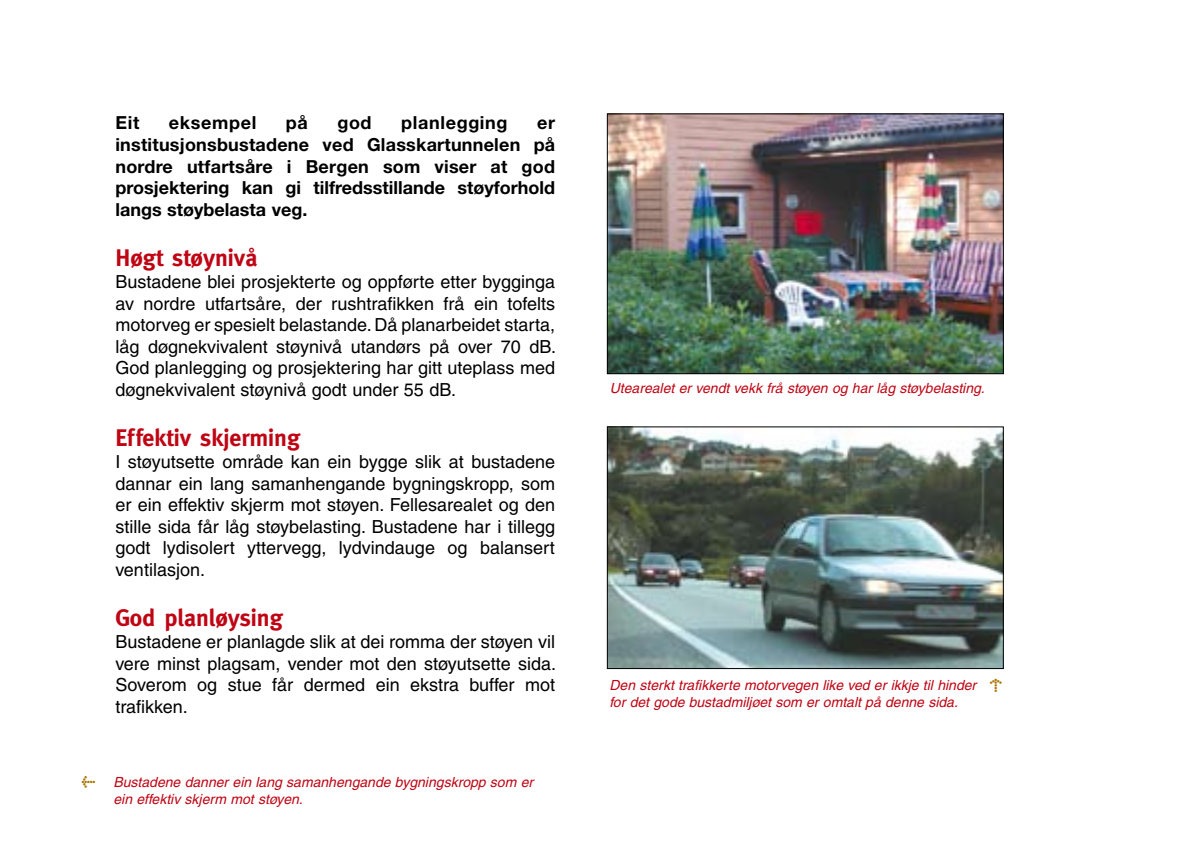
<style>
.page{position:relative;width:1191px;height:842px;background:#fff}
.page>*{position:absolute;margin:0;border:0;box-sizing:border-box;transform-origin:0 0}
.t1{font:700 24px "Meta";color:#bf0514}
.t2{font:18px/21.6px "Helvetica";color:#000;text-align:justify}
.t3{font:700 18px/21.6px "Helvetica Neue";color:#000;text-align:justify}
.t4{font:700 18px "Helvetica Neue";letter-spacing:.035em;color:#000}
.t5{font:16px "Punkt Pil";color:#a97400}
.t6{font:italic 14px/16.8px "Helvetica";color:#bf0514}
</style>
<div class="page">
<img style="left:609px;top:428px;width:392px;height:239px">
<div style="left:607px;top:426px;width:396px;height:243px;border:1px solid #000"></div>
<img style="left:609px;top:115px;width:392px;height:257px">
<div style="left:607px;top:113px;width:396px;height:261px;border:1px solid #000"></div>
<p class="t3" style="left:115px;top:112px;width:25px">Eit</p>
<p class="t4" style="left:169px;top:112px;width:89px">eksempel</p>
<p class="t3" style="left:286px;top:112px;width:23px">på</p>
<p class="t3" style="left:337px;top:112px;width:36px">god</p>
<p class="t4" style="left:401px;top:112px;width:108px">planlegging</p>
<p class="t3" style="left:115px;top:112px;width:441px;text-indent:422px">er institusjonsbustadene ved Glasskartunnelen på nordre utfartsåre i Bergen som viser at god prosjektering kan gi tilfredsstillande støyforhold langs støybelasta veg.</p>
<h1 class="t1" style="left:115px;top:244px;width:143px">Høgt støynivå</h1>
<p class="t2" style="left:115px;top:271px;width:442px">Bustadene blei prosjekterte og oppførte etter bygginga av nordre utfartsåre, der rushtrafikken frå ein tofelts motorveg er spesielt belastande. Då planarbeidet starta, låg døgnekvivalent støynivå utandørs på over 70 dB.<br>God planlegging og prosjektering har gitt uteplass med døgnekvivalent støynivå godt under 55 dB.</p>
<h1 class="t1" style="left:115px;top:424px;width:186px">Effektiv skjerming</h1>
<p class="t2" style="left:115px;top:451px;width:441px">I støyutsette område kan ein bygge slik at bustadene dannar ein lang samanhengande bygningskropp, som er ein effektiv skjerm mot støyen. Fellesarealet og den stille sida får låg støybelasting. Bustadene har i tillegg godt lydisolert yttervegg, lydvindauge og balansert ventilasjon.</p>
<h1 class="t1" style="left:115px;top:604px;width:169px">God planløysing</h1>
<p class="t2" style="left:115px;top:631px;width:442px">Bustadene er planlagde slik at dei romma der støyen vil vere minst plagsam, vender mot den støyutsette sida.<br>Soverom og stue får dermed ein ekstra buffer mot trafikken.</p>
<p class="t5" style="left:95px;top:791px;width:16px;rotate:-180deg">3</p>
<p class="t6" style="left:113px;top:774px;width:421px">Bustadene danner ein lang samanhengande bygningskropp som er ein effektiv skjerm mot støyen.</p>
<p class="t6" style="left:610px;top:380px;width:376px">Utearealet er vendt vekk frå støyen og har låg støybelasting.</p>
<p class="t6" style="left:609px;top:677px;width:368px">Den sterkt trafikkerte motorvegen like ved er ikkje til hinder for det gode bustadmiljøet som er omtalt på denne sida.</p>
<p class="t5" style="left:986px;top:692px;width:16px;rotate:-90deg">3</p>
</div>
